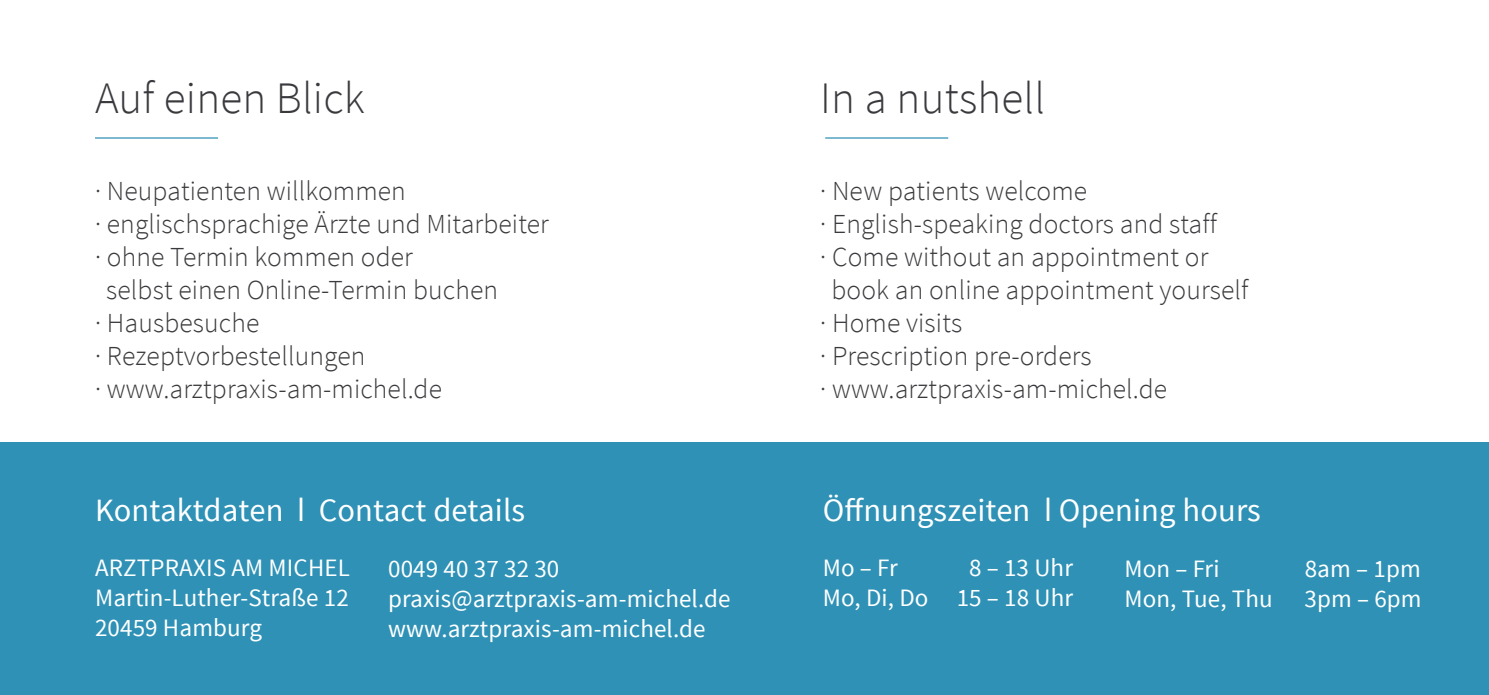
<style>
.page{position:relative;width:1489px;height:695px;background:#fff}
.page>*{position:absolute;margin:0;border:0;box-sizing:border-box;transform-origin:0 0}
.t1{font:300 45px "Source Sans Pro";letter-spacing:.005em;color:#3a393d}
.t2{font:32.5px "Source Sans Pro";letter-spacing:.005em;color:#fff}
.t3{font:300 27.5px "Source Sans Pro";letter-spacing:.005em;color:#3a393d}
.t4{font:25px/30px "Source Sans Pro";letter-spacing:.005em;color:#fff;text-align:justify}
</style>
<div class="page">
<div style="left:0;top:442px;width:1488px;height:252px;background:#2e91b5"></div>
<hr style="left:95px;top:137px;width:123px;height:2px;background:#2e91b5">
<hr style="left:825px;top:137px;width:123px;height:2px;background:#2e91b5">
<h1 class="t1" style="left:95px;top:71px;width:271px">Auf einen Blick</h1>
<p class="t3" style="left:95px;top:174px;width:312px">· Neupatienten willkommen</p>
<p class="t3" style="left:95px;top:207px;width:455px">· englischsprachige Ärzte und Mitarbeiter</p>
<p class="t3" style="left:95px;top:240px;width:319px">· ohne Termin kommen oder</p>
<p class="t3" style="left:106px;top:273px;width:393px">selbst einen Online-Termin buchen</p>
<p class="t3" style="left:95px;top:306px;width:166px">· Hausbesuche</p>
<p class="t3" style="left:95px;top:339px;width:272px">· Rezeptvorbestellungen</p>
<p class="t3" style="left:95px;top:372px;width:348px">· www.arztpraxis-am-michel.de</p>
<h1 class="t1" style="left:820px;top:71px;width:226px">In a nutshell</h1>
<p class="t3" style="left:820px;top:174px;width:268px">· New patients welcome</p>
<p class="t3" style="left:820px;top:207px;width:398px">· English-speaking doctors and staff</p>
<p class="t3" style="left:820px;top:240px;width:390px">· Come without an appointment or</p>
<p class="t3" style="left:831px;top:273px;width:418px">book an online appointment yourself</p>
<p class="t3" style="left:820px;top:306px;width:143px">· Home visits</p>
<p class="t3" style="left:820px;top:339px;width:273px">· Prescription pre-orders</p>
<p class="t3" style="left:820px;top:372px;width:348px">· www.arztpraxis-am-michel.de</p>
<p class="t2" style="left:822px;top:490px;width:439px">Öffnungszeiten l Opening hours</p>
<p class="t4" style="left:822px;top:553px;width:77px">Mo – Fr</p>
<p class="t2" style="left:95px;top:490px;width:431px">Kontaktdaten l Contact details</p>
<p class="t4" style="left:95px;top:553px;width:256px">ARZTPRAXIS AM MICHEL Martin-Luther-Straße 12<br>20459 Hamburg</p>
<p class="t4" style="left:388px;top:554px;width:344px;text-align:left">0049 40 37 32 30 praxis@arztpraxis-am-michel.de www.arztpraxis-am-michel.de</p>
<p class="t4" style="left:1124px;top:554px;width:97px">Mon – Fri</p>
<p class="t4" style="left:1304px;top:554px;width:118px">8am – 1pm</p>
<p class="t4" style="left:822px;top:553px;width:252px;text-align:right">8 – 13 Uhr<br>Mo, Di, Do 15 – 18 Uhr</p>
<p class="t4" style="left:1124px;top:584px;width:150px">Mon, Tue, Thu</p>
<p class="t4" style="left:1304px;top:584px;width:119px">3pm – 6pm</p>
</div>
